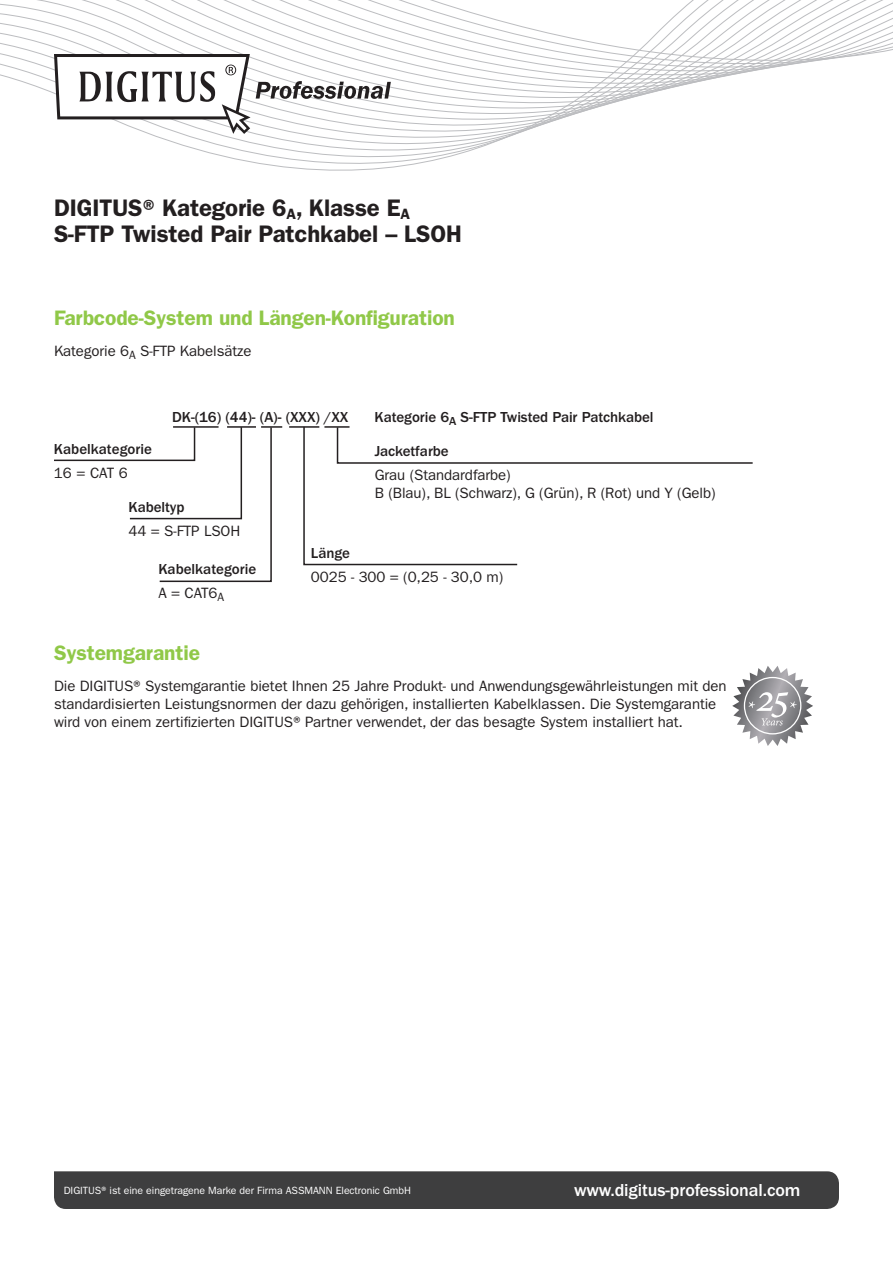
<style>
.page{position:relative;width:893px;height:1263px;background:#fff}
.page>*{position:absolute;margin:0;border:0;box-sizing:border-box;transform-origin:0 0}
.t1{font:600 24px/25.5px "ITC Franklin Gothic Std";letter-spacing:-.005em;color:#231f20}
.t2{font:600 21px "ITC Franklin Gothic Std";letter-spacing:-.005em;color:#90c848}
.t3{font:500 18px "ITC Franklin Gothic Std";letter-spacing:-.005em;color:#fff}
.t4{font:15px/18px "ITC Franklin Gothic Std";letter-spacing:-.005em;color:#231f20}
.t5{font:500 15px/24px "ITC Franklin Gothic Std";letter-spacing:-.005em;color:#231f20}
.t6{font:10.5px "ITC Franklin Gothic Std";letter-spacing:-.005em;color:#fff}
.s1{font-weight:400}
</style>
<div class="page">
<svg style="left:0;top:0;width:893px;height:171px"></svg>
<div style="left:54px;top:1171px;width:785px;height:38px;background:#3e3e3f"></div>
<svg style="left:54px;top:54px;width:337px;height:80px"></svg>
<svg style="left:732px;top:666px;width:81px;height:80px"></svg>
<hr style="left:289px;top:426px;width:30px;height:2px;background:#231f20">
<svg style="left:303px;top:426px;width:450px;height:140px"></svg>
<hr style="left:261px;top:426px;width:21px;height:2px;background:#231f20">
<svg style="left:54px;top:426px;width:219px;height:157px"></svg>
<h1 class="t1" style="left:54px;top:195px;width:409px">DIGITUS® Kategorie 6<sub>A</sub>, Klasse E<sub>A<br></sub>S-FTP Twisted Pair Patchkabel – LSOH</h1>
<h2 class="t2" style="left:54px;top:305px;width:402px">Farbcode-System und Längen-Konfiguration</h2>
<p class="t4" style="left:54px;top:342px;width:199px">Kategorie 6<sub>A</sub> S-FTP Kabelsätze</p>
<p class="t5" style="left:172px;top:405px;width:178px">DK-(16) (44)- (A)- (XXX) /XX</p>
<p class="t5" style="left:375px;top:405px;width:280px">Kategorie 6<sub>A</sub> S-FTP Twisted Pair Patchkabel</p>
<p class="t5" style="left:54px;top:437px;width:99px">Kabelkategorie</p>
<p class="t4" style="left:54px;top:464px;width:75px">16 = CAT 6</p>
<p class="t5" style="left:129px;top:495px;width:57px">Kabeltyp</p>
<p class="t4" style="left:129px;top:522px;width:113px">44 = S-FTP LSOH</p>
<p class="t5" style="left:158px;top:557px;width:99px">Kabelkategorie<br><span class="s1">A = CAT6</span><sub>A</sub></p>
<p class="t5" style="left:375px;top:439px;width:76px">Jacketfarbe</p>
<p class="t4" style="left:375px;top:466px;width:342px">Grau (Standardfarbe)<br>B (Blau), BL (Schwarz), G (Grün), R (Rot) und Y (Gelb)</p>
<p class="t5" style="left:311px;top:541px;width:41px">Länge</p>
<p class="t4" style="left:311px;top:568px;width:194px">0025 - 300 = (0,25 - 30,0 m)</p>
<h2 class="t2" style="left:54px;top:640px;width:148px">Systemgarantie</h2>
<p class="t4" style="left:54px;top:677px;width:674px">Die DIGITUS® Systemgarantie bietet Ihnen 25 Jahre Produkt- und Anwendungsgewährleistungen mit den standardisierten Leistungsnormen der dazu gehörigen, installierten Kabelklassen. Die Systemgarantie wird von einem zertifizierten DIGITUS® Partner verwendet, der das besagte System installiert hat.</p>
<p class="t6" style="left:64px;top:1184px;width:349px">DIGITUS® ist eine eingetragene Marke der Firma ASSMANN Electronic GmbH</p>
<p class="t3" style="left:574px;top:1179px;width:228px">www.digitus-professional.com</p>
</div>
